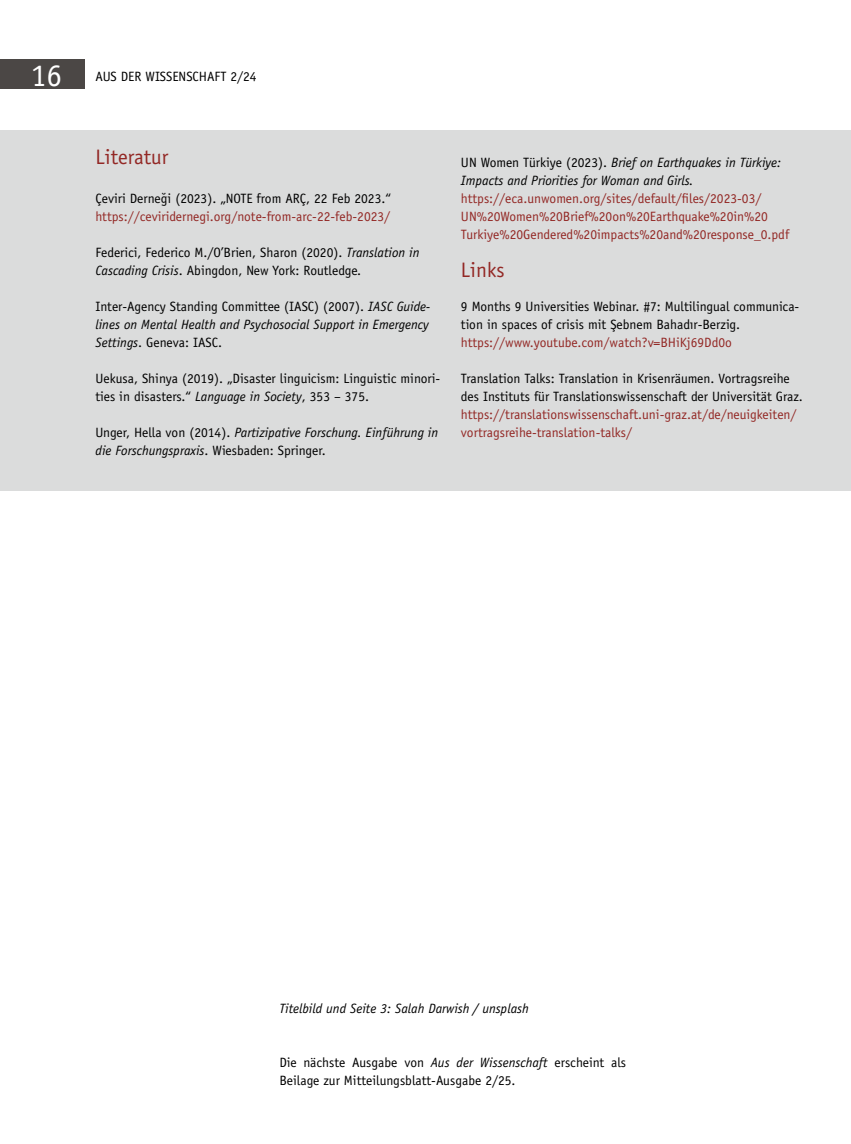
<style>
.page{position:relative;width:851px;height:1144px;background:#fff}
.page>*{position:absolute;margin:0;border:0;box-sizing:border-box;transform-origin:0 0}
.t1{font:31.5px "Officina Serif Std";color:#fff}
.t2{font:21px "Officina Sans Std";color:#932825}
.t3{font:13.5px/18px "Officina Sans Std";color:#000}
.t4{font:italic 13.5px/18px "Officina Sans Std";color:#000}
.t5{font:13.5px/18px "Officina Sans Std";color:#932825}
.s1{font-style:italic}
.s2{font-style:normal}
</style>
<div class="page">
<div style="left:0;top:59px;width:85px;height:30px;background:#4b4745"></div>
<div style="left:0;top:131px;width:850px;height:360px;background:#dbdcdc"></div>
<h1 class="t1" style="left:31px;top:57px;width:33px">16</h1>
<p class="t3" style="left:95px;top:67px;width:163px">AUS DER WISSENSCHAFT 2/24</p>
<h2 class="t2" style="left:95px;top:145px;width:74px">Literatur</h2>
<p class="t3" style="left:95px;top:189px;width:297px">Çeviri Dernegi (2023). „NOTE from ARÇ, 22 Feb 2023.“</p>
<p class="t5" style="left:95px;top:207px;width:296px">https://ceviridernegi.org/note-from-arc-22-feb-2023/</p>
<p class="t3" style="left:95px;top:243px;width:325px">Federici, Federico M./O’Brien, Sharon (2020). <span class="s1">Translation in<br>Cascading Crisis</span>. Abingdon, New York: Routledge.</p>
<p class="t4" style="left:95px;top:297px;width:336px;text-align:justify"><span class="s2">Inter-Agency Standing Committee (IASC) (2007).</span> IASC Guide&shy;lines on Mental Health and Psychosocial Support in Emergency Settings<span class="s2">. Geneva: IASC.</span></p>
<p class="t3" style="left:95px;top:369px;width:346px">Uekusa, Shinya (2019). „Disaster linguicism: Linguistic minori&shy;ties in disasters.“ <span class="s1">Language in Society</span>, 353 – 375.</p>
<p class="t4" style="left:95px;top:423px;width:344px"><span class="s2">Unger, Hella von (2014).</span> Partizipative Forschung. Einführung in die Forschungspraxis<span class="s2">. Wiesbaden: Springer.</span></p>
<p class="t3" style="left:162px;top:189px;width:6px">˘</p>
<p class="t4" style="left:461px;top:153px;width:322px"><span class="s2">UN Women Türkiye (2023).</span> Brief on Earthquakes in Türkiye:<br>Impacts and Priorities for Woman and Girls.</p>
<p class="t5" style="left:461px;top:189px;width:330px">https://eca.unwomen.org/sites/default/files/2023-03/<br>UN%20Women%20Brief%20on%20Earthquake%20in%20<br>Turkiye%20Gendered%20impacts%20and%20response_0.pdf</p>
<h2 class="t2" style="left:461px;top:257px;width:45px">Links</h2>
<p class="t3" style="left:461px;top:297px;width:340px">9 Months 9 Universities Webinar. #7: Multilingual communica&shy;tion in spaces of crisis mit Sebnem Bahadır-Berzig.</p>
<p class="t5" style="left:461px;top:333px;width:272px">https://www.youtube.com/watch?v=BHiKj69Dd0o</p>
<p class="t3" style="left:461px;top:369px;width:343px">Translation Talks: Translation in Krisenräumen. Vortragsreihe des Instituts für Translationswissenschaft der Universität Graz.</p>
<p class="t5" style="left:461px;top:405px;width:337px">https://translationswissenschaft.uni-graz.at/de/neuigkeiten/ vortragsreihe-translation-talks/</p>
<p class="t3" style="left:611px;top:315px;width:6px">¸</p>
<p class="t4" style="left:279px;top:999px;width:251px">Titelbild und Seite 3: Salah Darwish / unsplash</p>
<p class="t3" style="left:279px;top:1053px;width:348px">Die nächste Ausgabe von <span class="s1">Aus der Wissenschaft</span> erscheint als<br>Beilage zur Mitteilungsblatt-Ausgabe 2/25.</p>
</div>
